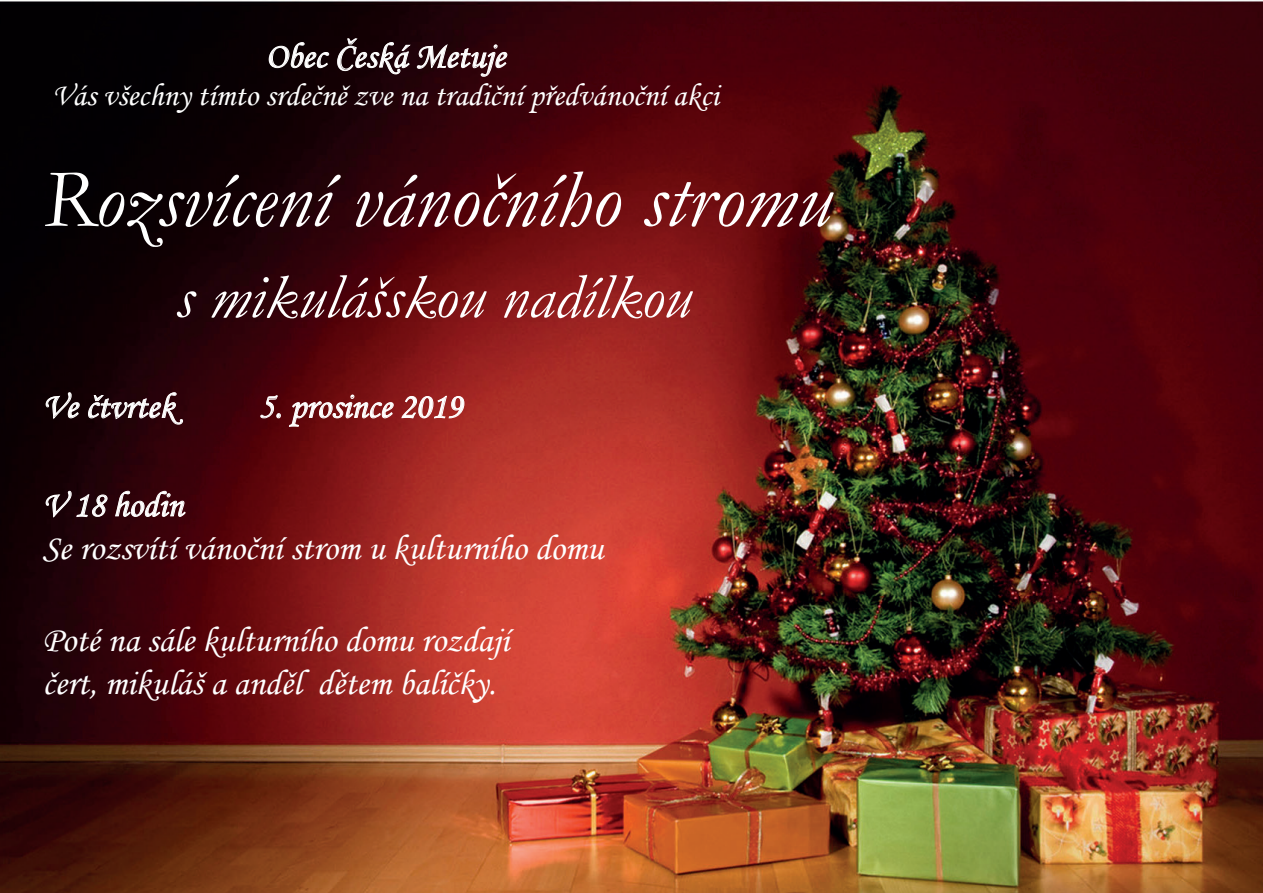
<style>
.page{position:relative;width:1263px;height:893px;background:#fff}
.page>*{position:absolute;margin:0;border:0;box-sizing:border-box;transform-origin:0 0}
.t1{font:italic 83.4px "Garamond";color:#fff}
.t2{font:italic 64.2px "Garamond";color:#fff}
.t3{font:35.7px/42.9px "Monotype Corsiva";color:#fff}
.t4{font:31.95px "Monotype Corsiva";color:#fff}
</style>
<div class="page">
<img style="left:0;top:0;width:1263px;height:893px">
<svg style="left:269px;top:42px;width:60px;height:26px;background:#433a3b"></svg>
<svg style="left:337px;top:38px;width:74px;height:37px;background:#433135"></svg>
<svg style="left:417px;top:32px;width:90px;height:45px;background:#48272d"></svg>
<svg style="left:46px;top:392px;width:34px;height:28px"></svg>
<svg style="left:88px;top:392px;width:95px;height:33px;background:#4c3136"></svg>
<svg style="left:260px;top:395px;width:21px;height:24px"></svg>
<svg style="left:289px;top:394px;width:105px;height:33px;background:#893739"></svg>
<svg style="left:401px;top:396px;width:64px;height:23px"></svg>
<svg style="left:46px;top:491px;width:62px;height:27px;background:#473035"></svg>
<svg style="left:115px;top:490px;width:71px;height:27px;background:#653f45"></svg>
<p class="t3" style="left:266px;top:35px;width:241px">Obec Česká Metuje</p>
<p class="t4" style="left:52px;top:76px;width:668px">Vás všechny tímto srdečně zve na tradiční předvánoční akci</p>
<h1 class="t1" style="left:43px;top:143px;width:791px">Rozsvícení vánočního stromu</h1>
<h2 class="t2" style="left:175px;top:253px;width:518px">s mikulášskou nadílkou</h2>
<p class="t3" style="left:43px;top:385px;width:134px">Ve čtvrtek</p>
<p class="t3" style="left:259px;top:385px;width:205px">5. prosince 2019</p>
<p class="t3" style="left:43px;top:484px;width:562px">V 18 hodin<br>Se rozsvítí vánoční strom u kulturního domu</p>
<p class="t3" style="left:43px;top:618px;width:468px">Poté na sále kulturního domu rozdají čert, mikuláš a anděl dětem balíčky.</p>
</div>
